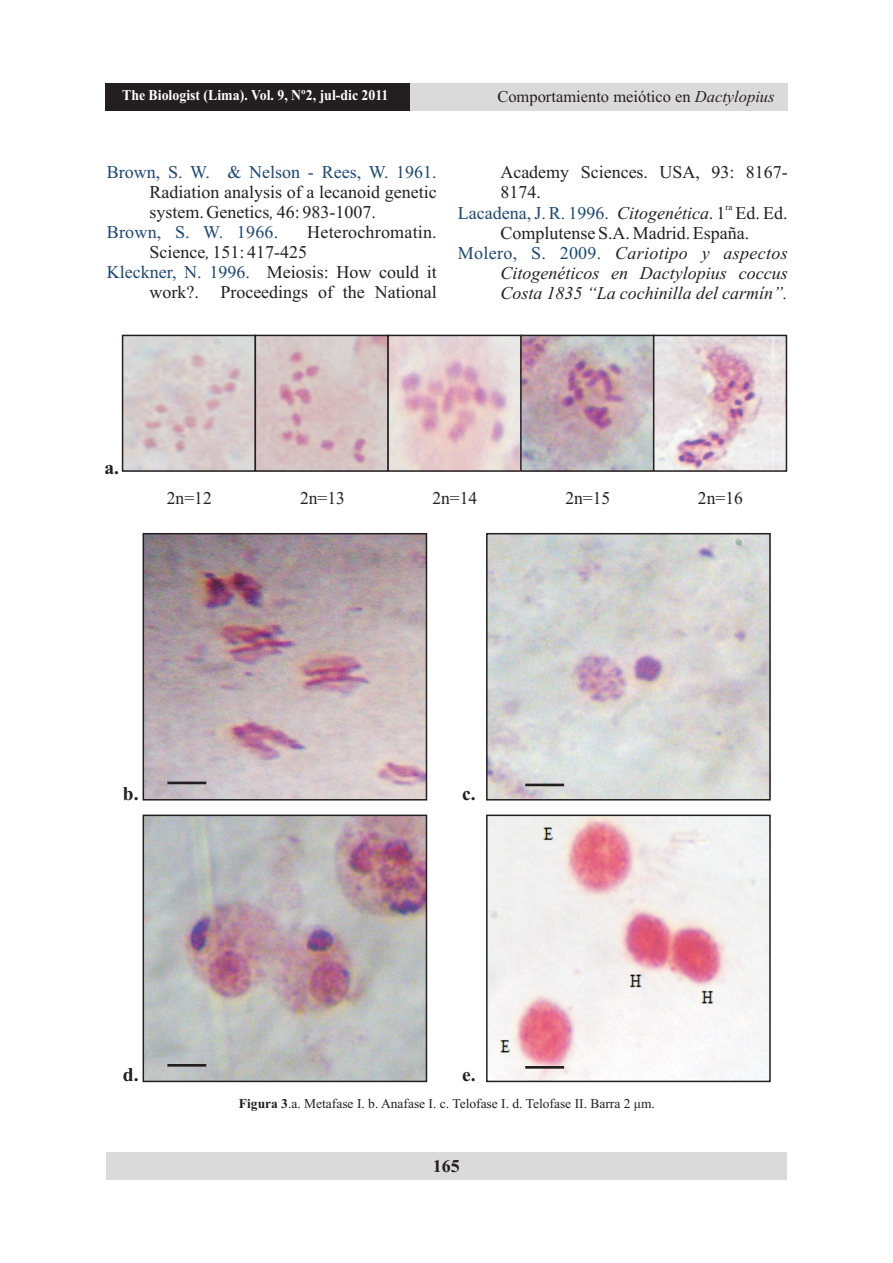
<style>
.page{position:relative;width:893px;height:1263px;background:#fff}
.page>*{position:absolute;margin:0;border:0;box-sizing:border-box;transform-origin:0 0}
.t1{font:700 19.5px "Times New Roman";color:#231f20}
.t2{font:18px/20px "Times New Roman";color:#231f20}
.t3{font:italic 18px/20px "Times New Roman";color:#231f20;text-align:justify}
.t4{font:18px "Times New Roman";color:#1c4775}
.t5{font:18px "Times New Roman";letter-spacing:.02em;color:#1c4775}
.t6{font:700 18px "Times New Roman";color:#231f20}
.t7{font:16.5px "Times New Roman";color:#231f20}
.t8{font:700 15px "Times New Roman";color:#fff;scale:.92 1}
.t9{font:13.5px "Times New Roman";color:#231f20}
.t10{font:9px "Times New Roman";color:#231f20}
.s1{font-style:italic}
.s2{color:#1c4775}
.s3{font-weight:700}
</style>
<div class="page">
<div style="left:106px;top:83px;width:681px;height:28px;background:#dbdada"></div>
<div style="left:106px;top:83px;width:304px;height:28px;background:#231f20"></div>
<div style="left:106px;top:1152px;width:680px;height:28px;background:#dbdada"></div>
<img style="left:146px;top:536px;width:278px;height:261px">
<div style="left:143px;top:533px;width:284px;height:267px;border:2px solid #231f20"></div>
<img style="left:489px;top:536px;width:279px;height:261px">
<div style="left:486px;top:533px;width:285px;height:267px;border:2px solid #231f20"></div>
<img style="left:146px;top:817px;width:278px;height:262px">
<div style="left:143px;top:814px;width:284px;height:268px;border:2px solid #231f20"></div>
<img style="left:489px;top:817px;width:279px;height:262px">
<div style="left:486px;top:814px;width:285px;height:268px;border:2px solid #231f20"></div>
<hr style="left:525px;top:1066px;width:39px;height:3px;background:#231f20">
<hr style="left:167px;top:1064px;width:39px;height:3px;background:#231f20">
<img style="left:125px;top:338px;width:535px;height:131px">
<div style="left:122px;top:335px;width:134px;height:137px;border:2px solid #231f20"></div>
<div style="left:255px;top:335px;width:134px;height:137px;border:2px solid #231f20"></div>
<div style="left:387px;top:335px;width:135px;height:137px;border:2px solid #231f20"></div>
<div style="left:520px;top:335px;width:134px;height:137px;border:2px solid #231f20"></div>
<img style="left:660px;top:338px;width:124px;height:131px">
<div style="left:653px;top:335px;width:134px;height:137px;border:2px solid #231f20"></div>
<hr style="left:525px;top:784px;width:39px;height:2px;background:#231f20">
<hr style="left:167px;top:782px;width:39px;height:2px;background:#231f20">
<p class="t8" style="left:122px;top:90px;width:291px">The Biologist (Lima). Vol. 9, Nº2, jul-dic 2011</p>
<p class="t7" style="left:497px;top:91px;width:279px">Comportamiento meiótico en <span class="s1">Dactylopius</span></p>
<p class="t4" style="left:107px;top:165px;width:331px">Brown, S. W. &amp; Nelson - Rees, W. 1961.</p>
<p class="t2" style="left:149px;top:184px;width:289px">Radiation analysis of a lecanoid genetic</p>
<p class="t2" style="left:149px;top:203px;width:228px">system. Genetics<span class="s1">,</span> 46: 983-1007.</p>
<p class="t2" style="left:307px;top:223px;width:131px">Heterochromatin.</p>
<p class="t2" style="left:149px;top:243px;width:159px">Science<span class="s1">,</span> 151: 417-425</p>
<p class="t2" style="left:267px;top:263px;width:171px">Meiosis: How could it</p>
<p class="t2" style="left:149px;top:283px;width:289px">work?. Proceedings of the National</p>
<p class="t4" style="left:107px;top:225px;width:173px">Brown, S. W. 1966.</p>
<p class="t4" style="left:107px;top:265px;width:144px">Kleckner, N. 1996.</p>
<p class="t2" style="left:500px;top:164px;width:289px">Academy Sciences. USA, 93: 8167-<br>8174.</p>
<p class="t10" style="left:726px;top:203px;width:8px">ra</p>
<p class="t2" style="left:458px;top:204px;width:331px;text-align:center"><span class="s2">Lacadena, J. R. 1996.</span> <span class="s1">Citogenética</span>. 1 Ed. Ed.<br>Complutense S.A. Madrid. España.</p>
<p class="t3" style="left:500px;top:244px;width:289px;text-indent:115px">Cariotipo y aspectos Citogenéticos en Dactylopius coccus Costa 1835 “La cochinilla del carmín”.</p>
<p class="t5" style="left:458px;top:246px;width:145px">Molero, S. 2009.</p>
<p class="t1" style="left:104px;top:461px;width:16px">a.</p>
<p class="t2" style="left:167px;top:490px;width:46px">2n=12</p>
<p class="t2" style="left:300px;top:490px;width:46px">2n=13</p>
<p class="t2" style="left:432px;top:490px;width:46px">2n=14</p>
<p class="t2" style="left:565px;top:490px;width:46px">2n=15</p>
<p class="t2" style="left:698px;top:490px;width:46px">2n=16</p>
<p class="t1" style="left:123px;top:786px;width:17px">b.</p>
<p class="t1" style="left:462px;top:786px;width:15px">c.</p>
<p class="t1" style="left:123px;top:1068px;width:17px">d.</p>
<p class="t1" style="left:462px;top:1068px;width:15px">e.</p>
<p class="t9" style="left:239px;top:1099px;width:418px"><span class="s3">Figura 3</span>.a. Metafase I. b. Anafase I. c. Telofase I. d. Telofase II. Barra 2 ìm.</p>
<p class="t6" style="left:433px;top:1160px;width:28px">165</p>
</div>
